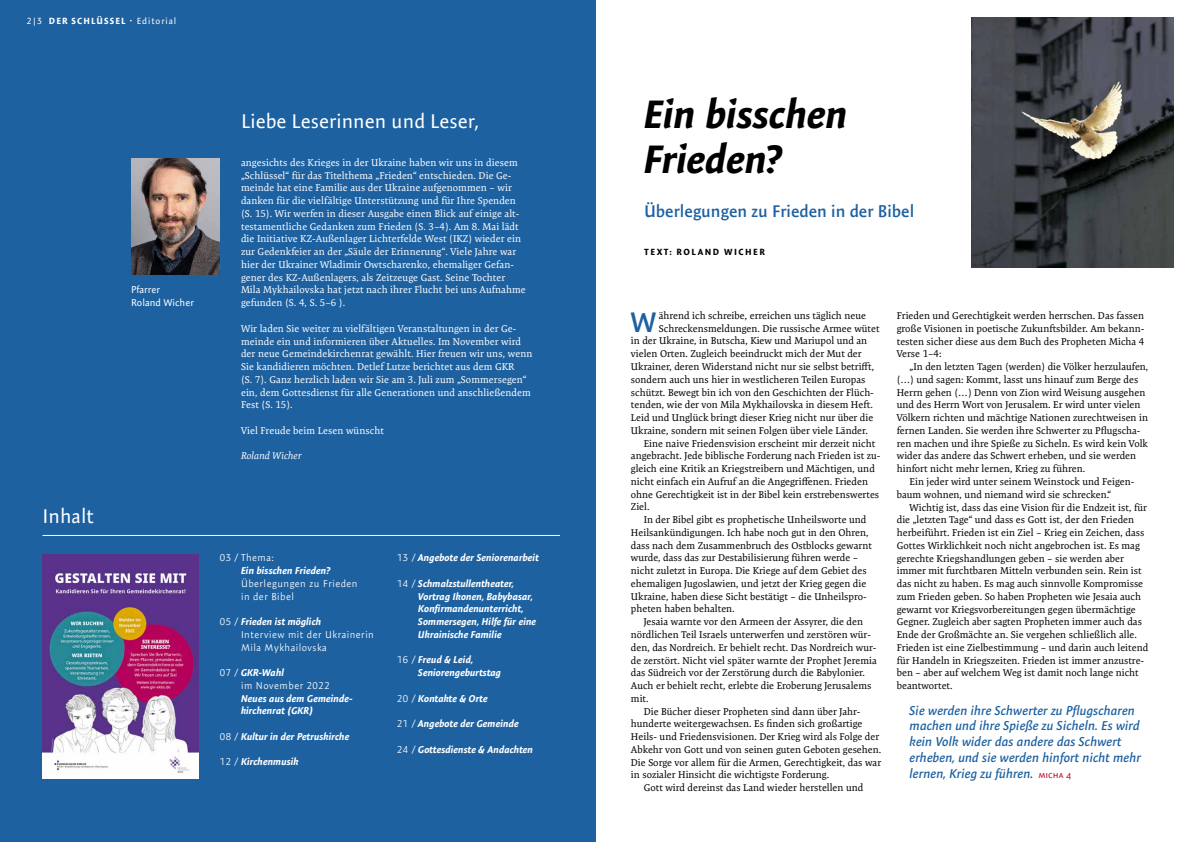
<style>
.page{position:relative;width:1191px;height:842px;background:#fff}
.page>*{position:absolute;margin:0;border:0;box-sizing:border-box;transform-origin:0 0}
.t1{font:italic 700 40px/45px "Expo Sans Pro";letter-spacing:-.01em;color:#000}
.t2{font:600 28.4px "Expo Sans Pro";color:#1d61a1}
.t3{font:20px "Expo Sans Pro";color:#fff}
.t4{font:600 17px "Expo Sans Pro";color:#1d61a1}
.t5{font:italic 600 13px/15.9px "Expo Sans Pro";color:#1d61a1}
.t6{font:10px/12.8px "Expo Serif Pro";color:#000}
.t7{font:10px/12.8px "Expo Serif Pro";letter-spacing:.005em;color:#fff}
.t8{font:italic 700 10px/12.8px "Expo Sans Pro";color:#fff}
.t9{font:300 10px/12.8px "Expo Sans Pro";letter-spacing:.05em;color:#fff}
.t10{font:10px/12.8px "Expo Sans Pro";color:#fff}
.t11{font:italic 10px "Expo Serif Pro";color:#fff}
.t12{font:700 9px "Expo Sans Pro";letter-spacing:.12em;color:#fff}
.t13{font:700 9px "Expo Sans Pro";letter-spacing:.17em;color:#000}
.s1{font-weight:400}
.s2{font-weight:700;font-style:italic}
.s3{font-weight:300;font-style:normal}
.s4{font-weight:400;font-style:normal;font-size:10px;color:#c40e29}
</style>
<div class="page">
<div style="left:0;top:0;width:595px;height:842px;background:#1d61a1"></div>
<hr style="left:43px;top:535px;width:517px;height:1px;background:#fff">
<img style="left:43px;top:554px;width:155px;height:224px">
<img style="left:131px;top:159px;width:89px;height:116px">
<img style="left:971px;top:17px;width:203px;height:251px">
<p class="t12" style="left:27px;top:16px;width:151px"><span class="s1">2|3</span> DER SCHLÜSSEL · <span class="s1">Editorial</span></p>
<h3 class="t3" style="left:43px;top:504px;width:53px">Inhalt</h3>
<p class="t10" style="left:131px;top:283px;width:64px">Pfarrer<br>Roland Wicher</p>
<h3 class="t3" style="left:241px;top:109px;width:239px">Liebe Leserinnen und Leser,</h3>
<p class="t7" style="left:241px;top:156px;width:286px">angesichts des Krieges in der Ukraine haben wir uns in diesem „Schlüssel“ für das Titelthema „Frieden“ entschieden. Die Ge&shy;meinde hat eine Familie aus der Ukraine aufgenommen – wir danken für die vielfältige Unterstützung und für Ihre Spenden (S. 15). Wir werfen in dieser Ausgabe einen Blick auf einige alt&shy;testamentliche Gedanken zum Frieden (S. 3–4). Am 8. Mai lädt die Initiative KZ-Außenlager Lichterfelde West (IKZ) wieder ein zur Gedenkfeier an der „Säule der Erinnerung“. Viele Jahre war hier der Ukrainer Wladimir Owtscharenko, ehemaliger Gefan&shy;gener des KZ-Außenlagers, als Zeitzeuge Gast. Seine Tochter Mila Mykhailovska hat jetzt nach ihrer Flucht bei uns Aufnahme gefunden (S. 4, S. 5–6 ).</p>
<p class="t7" style="left:241px;top:322px;width:293px">Wir laden Sie weiter zu vielfältigen Veranstaltungen in der Ge&shy;meinde ein und informieren über Aktuelles. Im November wird der neue Gemeindekirchenrat gewählt. Hier freuen wir uns, wenn Sie kandidieren möchten. Detlef Lutze berichtet aus dem GKR<br>(S. 7). Ganz herzlich laden wir Sie am 3. Juli zum „Sommersegen“ ein, dem Gottesdienst für alle Generationen und anschließendem Fest (S. 15).</p>
<p class="t7" style="left:241px;top:424px;width:144px">Viel Freude beim Lesen wünscht</p>
<p class="t11" style="left:241px;top:450px;width:62px">Roland Wicher</p>
<p class="t9" style="left:220px;top:551px;width:56px">03 / Thema:</p>
<p class="t8" style="left:241px;top:564px;width:91px">Ein bisschen Frieden?</p>
<p class="t9" style="left:241px;top:577px;width:118px">Überlegungen zu Frieden in der Bibel</p>
<p class="t9" style="left:241px;top:615px;width:134px;text-indent:-21px">05 / <span class="s2">Frieden ist möglich<br></span>Interview mit der Ukrainerin<br>Mila Mykhailovska</p>
<p class="t9" style="left:241px;top:666px;width:90px;text-indent:-21px">07 / <span class="s2">GKR-Wahl<br></span>im November 2022</p>
<p class="t8" style="left:241px;top:692px;width:113px">Neues aus dem Gemeinde&shy;kirchenrat (GKR)</p>
<p class="t8" style="left:220px;top:730px;width:131px"><span class="s3">08 /</span> Kultur in der Petruskirche</p>
<p class="t8" style="left:220px;top:755px;width:80px"><span class="s3">12 /</span> Kirchenmusik</p>
<p class="t8" style="left:397px;top:551px;width:143px"><span class="s3">13 /</span> Angebote der Seniorenarbeit</p>
<p class="t8" style="left:418px;top:577px;width:120px;text-indent:-21px"><span class="s3">14 /</span> Schmalzstullentheater,<br>Vortrag Ikonen, Babybasar,<br>Konfirmandenunterricht,<br>Sommersegen, Hilfe für eine<br>Ukrainische Familie</p>
<p class="t8" style="left:418px;top:653px;width:84px;text-indent:-21px"><span class="s3">16 /</span> Freud &amp; Leid,<br>Seniorengeburtstag</p>
<p class="t8" style="left:397px;top:692px;width:92px"><span class="s3">20 /</span> Kontakte &amp; Orte</p>
<p class="t8" style="left:397px;top:717px;width:123px"><span class="s3">21 /</span> Angebote der Gemeinde</p>
<p class="t8" style="left:397px;top:743px;width:138px"><span class="s3">24 /</span> Gottesdienste &amp; Andachten</p>
<h1 class="t1" style="left:644px;top:91px;width:205px">Ein bisschen<br>Frieden?</h1>
<h3 class="t4" style="left:644px;top:201px;width:272px">Überlegungen zu Frieden in der Bibel</h3>
<p class="t13" style="left:644px;top:246px;width:122px">TEXT: ROLAND WICHER</p>
<h2 class="t2" style="left:630px;top:305px;width:27px">W</h2>
<p class="t6" style="left:659px;top:309px;width:209px">ährend ich schreibe, erreichen uns täglich neue</p>
<p class="t6" style="left:659px;top:322px;width:222px">Schreckensmeldungen. Die russische Armee wütet</p>
<p class="t6" style="left:631px;top:335px;width:238px">in der Ukraine, in Butscha, Kiew und Mariupol und an</p>
<p class="t6" style="left:631px;top:347px;width:232px">vielen Orten. Zugleich beeindruckt mich der Mut der</p>
<p class="t6" style="left:631px;top:360px;width:245px">Ukrainer, deren Widerstand nicht nur sie selbst betrifft,</p>
<p class="t6" style="left:631px;top:373px;width:236px">sondern auch uns hier in westlicheren Teilen Europas</p>
<p class="t6" style="left:631px;top:386px;width:244px">schützt. Bewegt bin ich von den Geschichten der Flüch-</p>
<p class="t6" style="left:631px;top:398px;width:243px">tenden, wie der von Mila Mykhailovska in diesem Heft.</p>
<p class="t6" style="left:631px;top:411px;width:244px">Leid und Unglück bringt dieser Krieg nicht nur über die</p>
<p class="t6" style="left:631px;top:424px;width:239px">Ukraine, sondern mit seinen Folgen über viele Länder.</p>
<p class="t6" style="left:643px;top:437px;width:233px">Eine naive Friedensvision erscheint mir derzeit nicht</p>
<p class="t6" style="left:631px;top:449px;width:251px">angebracht. Jede biblische Forderung nach Frieden ist zu-</p>
<p class="t6" style="left:631px;top:462px;width:245px">gleich eine Kritik an Kriegstreibern und Mächtigen, und</p>
<p class="t6" style="left:631px;top:475px;width:238px">nicht einfach ein Aufruf an die Angegriffenen. Frieden</p>
<p class="t6" style="left:631px;top:488px;width:250px">ohne Gerechtigkeit ist in der Bibel kein erstrebenswertes</p>
<p class="t6" style="left:631px;top:500px;width:20px">Ziel.</p>
<p class="t6" style="left:643px;top:513px;width:224px">In der Bibel gibt es prophetische Unheilsworte und</p>
<p class="t6" style="left:631px;top:526px;width:239px">Heilsankündigungen. Ich habe noch gut in den Ohren,</p>
<p class="t6" style="left:631px;top:539px;width:242px">dass nach dem Zusammenbruch des Ostblocks gewarnt</p>
<p class="t6" style="left:631px;top:551px;width:229px">wurde, dass das zur Destabilisierung führen werde –</p>
<p class="t6" style="left:631px;top:564px;width:237px">nicht zuletzt in Europa. Die Kriege auf dem Gebiet des</p>
<p class="t6" style="left:631px;top:577px;width:237px">ehemaligen Jugoslawien, und jetzt der Krieg gegen die</p>
<p class="t6" style="left:631px;top:590px;width:237px">Ukraine, haben diese Sicht bestätigt – die Unheilspro-</p>
<p class="t6" style="left:631px;top:603px;width:105px">pheten haben behalten.</p>
<p class="t6" style="left:643px;top:615px;width:221px">Jesaia warnte vor den Armeen der Assyrer, die den</p>
<p class="t6" style="left:631px;top:628px;width:242px">nördlichen Teil Israels unterwerfen und zerstören wür-</p>
<p class="t6" style="left:631px;top:641px;width:247px">den, das Nordreich. Er behielt recht. Das Nordreich wur-</p>
<p class="t6" style="left:631px;top:654px;width:247px">de zerstört. Nicht viel später warnte der Prophet Jeremia</p>
<p class="t6" style="left:631px;top:666px;width:236px">das Südreich vor der Zerstörung durch die Babylonier.</p>
<p class="t6" style="left:631px;top:679px;width:242px">Auch er behielt recht, erlebte die Eroberung Jerusalems</p>
<p class="t6" style="left:631px;top:692px;width:19px">mit.</p>
<p class="t6" style="left:643px;top:705px;width:218px">Die Bücher dieser Propheten sind dann über Jahr-</p>
<p class="t6" style="left:631px;top:717px;width:233px">hunderte weitergewachsen. Es finden sich großartige</p>
<p class="t6" style="left:631px;top:730px;width:250px">Heils- und Friedensvisionen. Der Krieg wird als Folge der</p>
<p class="t6" style="left:631px;top:743px;width:252px">Abkehr von Gott und von seinen guten Geboten gesehen.</p>
<p class="t6" style="left:631px;top:756px;width:252px">Die Sorge vor allem für die Armen, Gerechtigkeit, das war</p>
<p class="t6" style="left:631px;top:768px;width:200px">in sozialer Hinsicht die wichtigste Forderung.</p>
<p class="t6" style="left:643px;top:781px;width:221px">Gott wird dereinst das Land wieder herstellen und</p>
<p class="t6" style="left:896px;top:309px;width:249px;text-align:justify">Frieden und Gerechtigkeit werden herrschen. Das fassen große Visionen in poetische Zukunftsbilder. Am bekann&shy;testen sicher diese aus dem Buch des Propheten Micha 4<br>Verse 1–4:</p>
<p class="t6" style="left:896px;top:360px;width:253px;text-indent:13px">„In den letzten Tagen (werden) die Völker herzulaufen, (…) und sagen: Kommt, lasst uns hinauf zum Berge des Herrn gehen (…) Denn von Zion wird Weisung ausgehen und des Herrn Wort von Jerusalem. Er wird unter vielen Völkern richten und mächtige Nationen zurechtweisen in fernen Landen. Sie werden ihre Schwerter zu Pflugscha&shy;ren machen und ihre Spieße zu Sicheln. Es wird kein Volk wider das andere das Schwert erheben, und sie werden hinfort nicht mehr lernen, Krieg zu führen.</p>
<p class="t6" style="left:896px;top:475px;width:239px;text-indent:13px">Ein jeder wird unter seinem Weinstock und Feigen&shy;baum wohnen, und niemand wird sie schrecken.“</p>
<p class="t6" style="left:896px;top:501px;width:253px;text-indent:13px">Wichtig ist, dass das eine Vision für die Endzeit ist, für die „letzten Tage“ und dass es Gott ist, der den Frieden herbeiführt. Frieden ist ein Ziel – Krieg ein Zeichen, dass Gottes Wirklichkeit noch nicht angebrochen ist. Es mag gerechte Kriegshandlungen geben – sie werden aber immer mit furchtbaren Mitteln verbunden sein. Rein ist das nicht zu haben. Es mag auch sinnvolle Kompromisse zum Frieden geben. So haben Propheten wie Jesaia auch gewarnt vor Kriegsvorbereitungen gegen übermächtige Gegner. Zugleich aber sagten Propheten immer auch das Ende der Großmächte an. Sie vergehen schließlich alle.<br>Frieden ist eine Zielbestimmung – und darin auch leitend für Handeln in Kriegszeiten. Frieden ist immer anzustre&shy;ben – aber auf welchem Weg ist damit noch lange nicht beantwortet.</p>
<h3 class="t5" style="left:909px;top:702px;width:233px">Sie werden ihre Schwerter zu Pflugscharen machen und ihre Spieße zu Sicheln. Es wird kein Volk wider das andere das Schwert erheben, und sie werden hinfort nicht mehr lernen, Krieg zu führen. <span class="s4">MICHA 4</span></h3>
</div>
